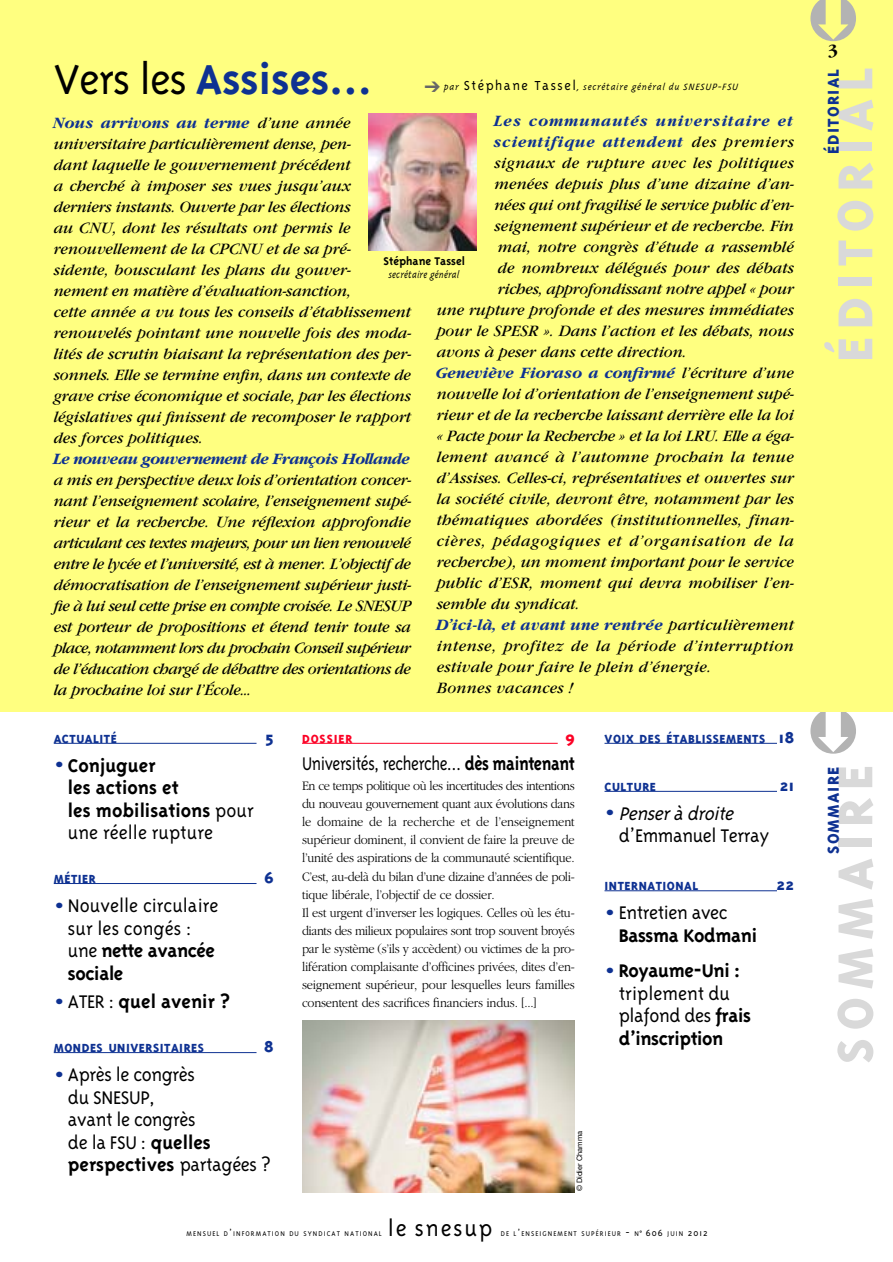
<style>
.page{position:relative;width:893px;height:1262px;background:#fff}
.page>*{position:absolute;margin:0;border:0;box-sizing:border-box;transform-origin:0 0}
.t1{font:800 56.25px "Triplex";letter-spacing:.135em;color:#d9d9d9}
.t2{font:700 48px "Triplex";color:#0e3192}
.t3{font:300 25.5px "Triplex";letter-spacing:.07em;color:#000}
.t4{font:300 21px/22.5px "Triplex";letter-spacing:-.02em;color:#000}
.t5{font:700 21px/22.5px "Triplex";color:#000}
.t6{font:300 21px/22.5px "Triplex";color:#000}
.t7{font:700 21px/22.5px "Triplex";letter-spacing:-.02em;color:#000}
.t8{font:300 21px "Triplex";letter-spacing:-.02em;color:#000;scale:.87 1}
.t9{font:800 18px "Triplex";letter-spacing:.065em;color:#0e3192}
.t10{font:700 18px "Garamond";color:#000}
.t11{font:800 18px "Triplex";color:#fc0125}
.t12{font:italic 16.5px/21px "Garamond";color:#000}
.t13{font:italic 700 16.5px "Garamond";letter-spacing:.015em;color:#0e3192}
.t14{font:italic 16.5px "Garamond";letter-spacing:.03em;color:#000}
.t15{font:italic 16.5px "Garamond";letter-spacing:.045em;color:#000}
.t16{font:italic 700 16.5px "Garamond";letter-spacing:-.03em;color:#0e3192}
.t17{font:italic 16.5px "Garamond";letter-spacing:.025em;color:#000}
.t18{font:italic 700 16.5px "Garamond";letter-spacing:.05em;color:#0e3192}
.t19{font:italic 700 16.5px "Garamond";letter-spacing:.055em;color:#0e3192}
.t20{font:300 13.5px/18px "Garamond";letter-spacing:-.015em;color:#000;scale:.92 1}
.t21{font:800 13.5px "Triplex";letter-spacing:.04em;color:#0e3192}
.t22{font:800 13.5px "Triplex";letter-spacing:.065em;color:#fc0125}
.t23{font:700 12.75px "Triplex";color:#000}
.t24{font:italic 300 11.4px "Triplex";color:#000;scale:.9 1}
.t25{font:italic 300 10.5px "Triplex";letter-spacing:.05em;color:#000}
.t26{font:300 7.8px "Triplex";letter-spacing:.135em;color:#000}
.t27{font:7.5px "Helvetica Neue";color:#000}
.s1{font-weight:300;color:#000}
.s2{color:#666}
.s3{font-style:normal;font-size:15px}
.s4{font-weight:400;color:#000}
.s5{font-weight:700;color:#0e3192}
.s6{font-family:"Garamond";font-weight:300;font-size:18px;color:#0e3192}
.s7{font-weight:300}
.s8{font-family:"Garamond";font-size:18px;color:#0e3192}
.s9{font-weight:700}
.s10{font-size:18px}
.s11{font-style:italic}
.s12{font-size:10.5px}
</style>
<div class="page">
<div style="left:1px;top:0;width:891px;height:712px;background:#ffff80"></div>
<hr style="left:54px;top:743px;width:202px;height:1px;background:#0e3192">
<hr style="left:54px;top:883px;width:202px;height:1px;background:#0e3192">
<hr style="left:54px;top:1052px;width:202px;height:1px;background:#0e3192">
<hr style="left:302px;top:743px;width:255px;height:1px;background:#fc0125">
<hr style="left:604px;top:743px;width:173px;height:1px;background:#0e3192">
<hr style="left:604px;top:791px;width:173px;height:1px;background:#0e3192">
<hr style="left:604px;top:890px;width:173px;height:1px;background:#0e3192">
<img style="left:369px;top:113px;width:107px;height:137px">
<img style="left:302px;top:1020px;width:272px;height:172px">
<h2 class="t2" style="left:54px;top:61px;width:320px"><span class="s1">Vers les</span> Assises...</h2>
<p class="t25" style="left:424px;top:83px;width:316px"><span class="s2">➔</span> par <span class="s3">Stéphane Tassel</span>, secrétaire général du SNESUP-FSU</p>
<p class="t19" style="left:494px;top:115px;width:301px">Les communautés universitaire et</p>
<p class="t18" style="left:494px;top:136px;width:301px">scientifique attendent <span class="s4">des premiers</span></p>
<p class="t17" style="left:494px;top:157px;width:301px">signaux de rupture avec les politiques</p>
<p class="t12" style="left:494px;top:175px;width:301px">menées depuis plus d’une dizaine d’an-</p>
<p class="t12" style="left:494px;top:196px;width:301px">nées qui ont fragilisé le service public d’en-</p>
<p class="t12" style="left:494px;top:217px;width:301px">seignement supérieur et de recherche. Fin</p>
<p class="t12" style="left:498px;top:238px;width:298px">mai, notre congrès d’étude a rassemblé</p>
<p class="t12" style="left:498px;top:259px;width:298px">de nombreux délégués pour des débats</p>
<p class="t12" style="left:498px;top:280px;width:298px">riches, approfondissant notre appel « pour</p>
<p class="t12" style="left:436px;top:301px;width:359px">une rupture profonde et des mesures immédiates</p>
<p class="t12" style="left:436px;top:322px;width:359px">pour le SPESR ». Dans l’action et les débats, nous</p>
<p class="t12" style="left:436px;top:343px;width:251px">avons à peser dans cette direction.</p>
<p class="t13" style="left:436px;top:367px;width:359px">Geneviève Fioraso a confirmé <span class="s4">l’écriture d’une</span></p>
<p class="t12" style="left:436px;top:385px;width:359px">nouvelle loi d’orientation de l’enseignement supé-</p>
<p class="t12" style="left:436px;top:406px;width:359px">rieur et de la recherche laissant derrière elle la loi</p>
<p class="t12" style="left:436px;top:427px;width:359px">« Pacte pour la Recherche » et la loi LRU. Elle a éga-</p>
<p class="t12" style="left:436px;top:448px;width:359px">lement avancé à l’automne prochain la tenue</p>
<p class="t12" style="left:436px;top:469px;width:359px">d’Assises. Celles-ci, représentatives et ouvertes sur</p>
<p class="t12" style="left:436px;top:490px;width:359px">la société civile, devront être, notamment par les</p>
<p class="t12" style="left:436px;top:511px;width:359px">thématiques abordées (institutionnelles, finan-</p>
<p class="t15" style="left:436px;top:535px;width:359px">cières, pédagogiques et d’organisation de la</p>
<p class="t12" style="left:436px;top:553px;width:359px">recherche), un moment important pour le service</p>
<p class="t12" style="left:436px;top:574px;width:359px">public d’ESR, moment qui devra mobiliser l’en-</p>
<p class="t12" style="left:436px;top:595px;width:144px">semble du syndicat.</p>
<p class="t13" style="left:436px;top:619px;width:359px">D’ici-là, et avant une rentrée <span class="s4">particulièrement</span></p>
<p class="t14" style="left:436px;top:640px;width:359px">intense, profitez de la période d’interruption</p>
<p class="t12" style="left:436px;top:658px;width:276px">estivale pour faire le plein d’énergie.</p>
<p class="t12" style="left:436px;top:679px;width:138px">Bonnes vacances !</p>
<p class="t12" style="left:54px;top:114px;width:359px"><span class="s5">Nous arrivons au terme</span> d’une année universitaire particulièrement dense, pen-<br>dant laquelle le gouvernement précédent<br>a cherché à imposer ses vues jusqu’aux derniers instants. Ouverte par les élections<br>au CNU, dont les résultats ont permis le renouvellement de la CPCNU et de sa pré-<br>sidente, bousculant les plans du gouver-<br>nement en matière d’évaluation-sanction,<br>cette année a vu tous les conseils d’établissement renouvelés pointant une nouvelle fois des moda&shy;lités de scrutin biaisant la représentation des per&shy;sonnels. Elle se termine enfin, dans un contexte de grave crise économique et sociale, par les élections législatives qui finissent de recomposer le rapport des forces politiques.</p>
<p class="t16" style="left:54px;top:453px;width:359px">Le nouveau gouvernement de François Hollande</p>
<p class="t12" style="left:54px;top:471px;width:359px;text-align:justify">a mis en perspective deux lois d’orientation concer&shy;nant l’enseignement scolaire, l’enseignement supé&shy;rieur et la recherche. Une réflexion approfondie articulant ces textes majeurs, pour un lien renouvelé entre le lycée et l’université, est à mener. L’objectif de démocratisation de l’enseignement supérieur justi&shy;fie à lui seul cette prise en compte croisée. Le SNESUP est porteur de propositions et étend tenir toute sa place, notamment lors du prochain Conseil supérieur de l’éducation chargé de débattre des orientations de la prochaine loi sur l’École...</p>
<p class="t23" style="left:383px;top:256px;width:83px">Stéphane Tassel</p>
<p class="t24" style="left:389px;top:270px;width:81px">secrétaire général</p>
<p class="t21" style="left:54px;top:733px;width:65px">ACTUALITÉ</p>
<p class="t9" style="left:265px;top:730px;width:9px">5</p>
<p class="t5" style="left:68px;top:755px;width:187px;text-indent:-14px"><span class="s6">•</span> Conjuguer<br>les actions et<br>les mobilisations <span class="s7">pour une réelle rupture</span></p>
<p class="t21" style="left:54px;top:874px;width:44px">MÉTIER</p>
<p class="t9" style="left:264px;top:870px;width:11px">6</p>
<p class="t6" style="left:68px;top:896px;width:152px;text-indent:-14px"><span class="s8">•</span> Nouvelle circulaire sur les congés : une <span class="s9">nette avancée sociale</span></p>
<p class="t5" style="left:54px;top:992px;width:177px"><span class="s6">•</span> <span class="s7">ATER :</span> quel avenir ?</p>
<p class="t21" style="left:54px;top:1043px;width:152px">MONDES UNIVERSITAIRES</p>
<p class="t9" style="left:264px;top:1039px;width:11px">8</p>
<p class="t4" style="left:68px;top:1065px;width:204px;text-indent:-14px"><span class="s8">•</span> Après le congrès<br>du SNESUP,<br>avant le congrès<br>de la FSU : <span class="s9">quelles perspectives</span> partagées ?</p>
<p class="t22" style="left:302px;top:733px;width:52px">DOSSIER</p>
<p class="t11" style="left:565px;top:730px;width:11px">9</p>
<p class="t8" style="left:302px;top:756px;width:315px">Universités, recherche... <span class="s9">dès maintenant</span></p>
<p class="t20" style="left:302px;top:778px;width:298px">En ce temps politique où les incertitudes des intentions du nouveau gouvernement quant aux évolutions dans le domaine de la recherche et de l’enseignement supérieur dominent, il convient de faire la preuve de l’unité des aspirations de la communauté scientifique.<br>C’est, au-delà du bilan d’une dizaine d’années de poli&shy;tique libérale, l’objectif de ce dossier.<br>Il est urgent d’inverser les logiques. Celles où les étu&shy;diants des milieux populaires sont trop souvent broyés par le système (s’ils y accèdent) ou victimes de la pro&shy;lifération complaisante d’officines privées, dites d’en&shy;seignement supérieur, pour lesquelles leurs familles consentent des sacrifices financiers indus. [...]</p>
<p class="t21" style="left:604px;top:733px;width:191px">VOIX DES ÉTABLISSEMENTS <span class="s10">18</span></p>
<p class="t21" style="left:604px;top:781px;width:53px">CULTURE</p>
<p class="t9" style="left:779px;top:778px;width:16px">21</p>
<p class="t4" style="left:618px;top:803px;width:152px;text-indent:-14px"><span class="s8">•</span> <span class="s11">Penserà droite </span>d’Emmanuel Terray</p>
<p class="t21" style="left:604px;top:881px;width:95px">INTERNATIONAL</p>
<p class="t9" style="left:776px;top:878px;width:19px">22</p>
<p class="t4" style="left:618px;top:903px;width:140px;text-indent:-14px"><span class="s8">•</span> Entretien avec<br><span class="s9">Bassma Kodmani</span></p>
<p class="t7" style="left:618px;top:961px;width:134px;text-indent:-14px"><span class="s6">•</span> Royaume-Uni : <span class="s7">triplement du plafond des</span> frais d’inscription</p>
<p class="t27" style="left:577px;top:1191px;width:62px;rotate:-90deg">© Didier Chamma</p>
<p class="t26" style="left:186px;top:1230px;width:197px">MENSUEL D<span class="s12">’</span>INFORMATION DU SYNDICAT NATIONAL</p>
<h3 class="t3" style="left:388px;top:1218px;width:106px">le snesup</h3>
<p class="t26" style="left:501px;top:1230px;width:208px">DE L<span class="s12">’</span>ENSEIGNEMENT SUPÉRIEUR <span class="s12">-</span> N<span class="s12">˚ 606</span> JUIN <span class="s12">2012</span></p>
<p class="t10" style="left:827px;top:43px;width:12px">3</p>
<h1 class="t1" style="left:833px;top:362px;width:296px;rotate:-90deg">ÉDITORIAL</h1>
<p class="t9" style="left:826px;top:154px;width:86px;rotate:-90deg">ÉDITORIAL</p>
<h1 class="t1" style="left:833px;top:1063px;width:300px;rotate:-90deg">SOMMAIRE</h1>
<p class="t9" style="left:826px;top:854px;width:89px;rotate:-90deg">SOMMAIRE</p>
</div>
